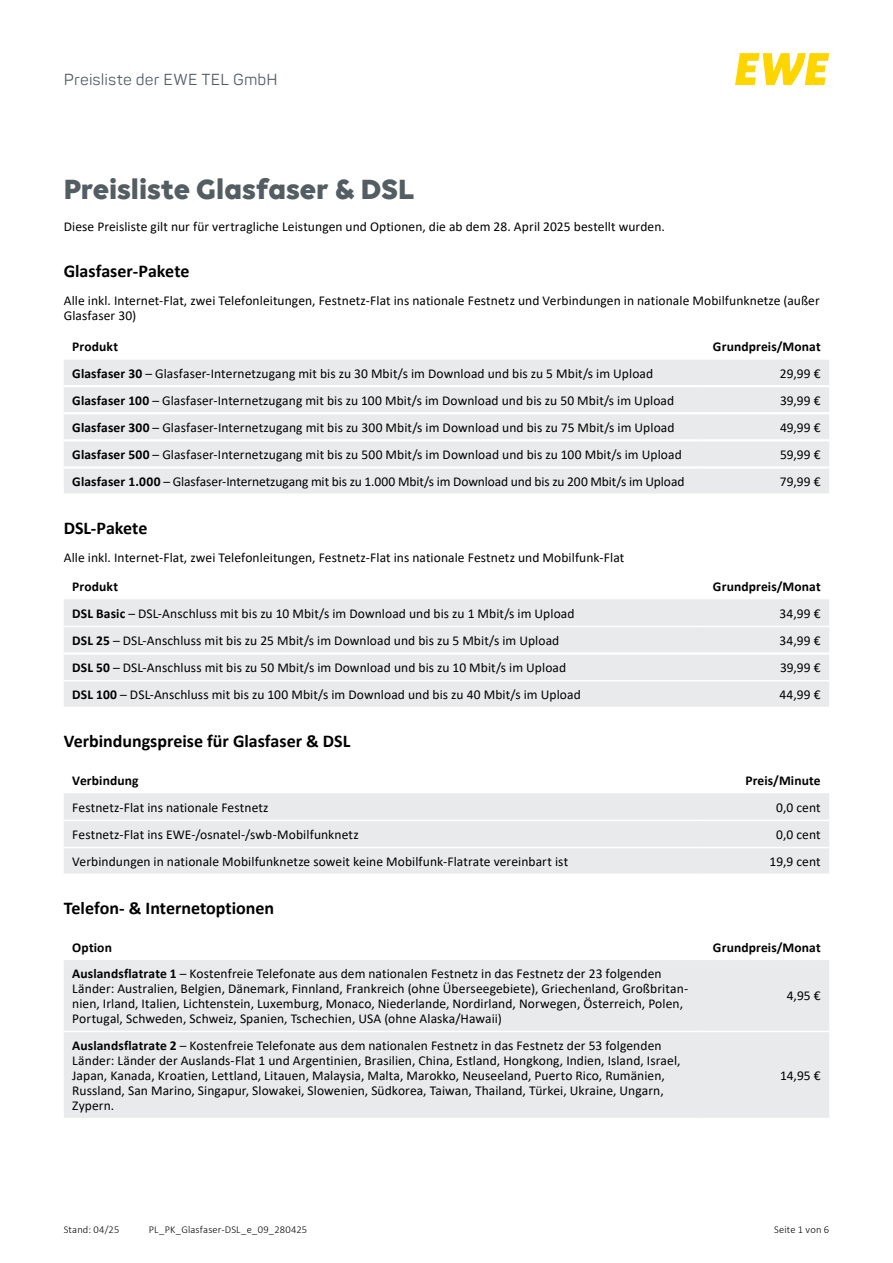
<style>
.page{position:relative;width:893px;height:1263px;background:#fff}
.page>*{position:absolute;margin:0;border:0;box-sizing:border-box;transform-origin:0 0}
.Überschriften_H1_H1_20pt_Volte_grau{font:700 30px "Volte";letter-spacing:-.005em;color:#535d62}
.Überschriften_H2_H2_12pt{font:700 18px "Calibri";color:#000}
.t1{font:15.75px "Panton";letter-spacing:.005em;color:#535d62}
.Tabellen_P_TZ_9pt{font:13.5px/15px "Calibri";letter-spacing:.005em;color:#000}
.Fließtext_P_Text_9pt{font:13.5px/15px "Calibri";letter-spacing:.005em;color:#000}
.Fließtext_P_Text_9pt_b_3mm_a_3mm{font:13.5px "Calibri";letter-spacing:.005em;color:#000}
.Tabellen_P_TZ_9pt_rechts{font:13.5px "Calibri";letter-spacing:.005em;color:#000}
.Tabellen_P_TH_9pt_bold_rechts{font:700 13.5px "Calibri";letter-spacing:.01em;color:#000}
.Tabellen_P_TH_9pt_bold{font:700 13.5px "Calibri";letter-spacing:.01em;color:#000}
.t2{font:300 10.5px "Calibri";letter-spacing:.015em;color:#000}
.s1{font-weight:700}
</style>
<div class="page">
<svg style="left:735px;top:53px;width:94px;height:32px"></svg>
<div style="left:64px;top:360px;width:765px;height:133px;background:#e9eaeb"></div>
<hr style="left:64px;top:412px;width:638px;height:2px;background:#fff">
<hr style="left:702px;top:412px;width:127px;height:2px;background:#fff">
<hr style="left:64px;top:439px;width:638px;height:2px;background:#fff">
<hr style="left:702px;top:439px;width:127px;height:2px;background:#fff">
<hr style="left:64px;top:466px;width:638px;height:3px;background:#fff">
<hr style="left:702px;top:466px;width:127px;height:3px;background:#fff">
<hr style="left:64px;top:385px;width:638px;height:2px;background:#fff">
<hr style="left:702px;top:385px;width:127px;height:2px;background:#fff">
<div style="left:64px;top:599px;width:765px;height:108px;background:#e9eaeb"></div>
<hr style="left:64px;top:680px;width:638px;height:1px;background:#fff">
<hr style="left:702px;top:680px;width:127px;height:1px;background:#fff">
<hr style="left:64px;top:626px;width:638px;height:1px;background:#fff">
<hr style="left:702px;top:626px;width:127px;height:1px;background:#fff">
<hr style="left:64px;top:652px;width:638px;height:3px;background:#fff">
<hr style="left:702px;top:652px;width:127px;height:3px;background:#fff">
<div style="left:64px;top:793px;width:765px;height:80px;background:#e9eaeb"></div>
<hr style="left:64px;top:820px;width:638px;height:1px;background:#fff">
<hr style="left:702px;top:820px;width:127px;height:1px;background:#fff">
<hr style="left:64px;top:847px;width:638px;height:1px;background:#fff">
<hr style="left:702px;top:847px;width:127px;height:1px;background:#fff">
<div style="left:64px;top:960px;width:765px;height:158px;background:#e9eaeb"></div>
<hr style="left:64px;top:1031px;width:638px;height:1px;background:#fff">
<hr style="left:702px;top:1031px;width:127px;height:1px;background:#fff">
<p class="t1" style="left:64px;top:70px;width:215px">Preisliste der EWE TEL GmbH</p>
<h1 class="Überschriften_H1_H1_20pt_Volte_grau" style="left:64px;top:171px;width:352px">Preisliste Glasfaser &amp; DSL</h1>
<p class="Fließtext_P_Text_9pt_b_3mm_a_3mm" style="left:64px;top:217px;width:603px">Diese Preisliste gilt nur für vertragliche Leistungen und Optionen, die ab dem 28. April 2025 bestellt wurden.</p>
<h2 class="Überschriften_H2_H2_12pt" style="left:64px;top:259px;width:127px">Glasfaser-Pakete</h2>
<p class="Fließtext_P_Text_9pt" style="left:64px;top:293px;width:757px">Alle inkl. Internet-Flat, zwei Telefonleitungen, Festnetz-Flat ins nationale Festnetz und Verbindungen in nationale Mobilfunknetze (außer<br>Glasfaser 30)</p>
<p class="Tabellen_P_TH_9pt_bold" style="left:72px;top:337px;width:47px">Produkt</p>
<p class="Tabellen_P_TH_9pt_bold_rechts" style="left:713px;top:337px;width:109px">Grundpreis/Monat</p>
<p class="Tabellen_P_TZ_9pt" style="left:72px;top:365px;width:582px"><span class="s1">Glasfaser 30</span> – Glasfaser-Internetzugang mit bis zu 30 Mbit/s im Download und bis zu 5 Mbit/s im Upload</p>
<p class="Tabellen_P_TZ_9pt_rechts" style="left:780px;top:364px;width:42px">29,99 €</p>
<p class="Tabellen_P_TZ_9pt" style="left:72px;top:392px;width:603px"><span class="s1">Glasfaser 100</span> – Glasfaser-Internetzugang mit bis zu 100 Mbit/s im Download und bis zu 50 Mbit/s im Upload</p>
<p class="Tabellen_P_TZ_9pt_rechts" style="left:780px;top:391px;width:42px">39,99 €</p>
<p class="Tabellen_P_TZ_9pt" style="left:72px;top:419px;width:604px"><span class="s1">Glasfaser 300</span> – Glasfaser-Internetzugang mit bis zu 300 Mbit/s im Download und bis zu 75 Mbit/s im Upload</p>
<p class="Tabellen_P_TZ_9pt_rechts" style="left:780px;top:418px;width:42px">49,99 €</p>
<p class="Tabellen_P_TZ_9pt" style="left:72px;top:447px;width:611px"><span class="s1">Glasfaser 500</span> – Glasfaser-Internetzugang mit bis zu 500 Mbit/s im Download und bis zu 100 Mbit/s im Upload</p>
<p class="Tabellen_P_TZ_9pt_rechts" style="left:780px;top:445px;width:42px">59,99 €</p>
<p class="Tabellen_P_TZ_9pt" style="left:72px;top:474px;width:614px"><span class="s1">Glasfaser 1.000</span> – Glasfaser-Internetzugang mit bis zu 1.000 Mbit/s im Download und bis zu 200 Mbit/s im Upload</p>
<p class="Tabellen_P_TZ_9pt_rechts" style="left:780px;top:472px;width:42px">79,99 €</p>
<h2 class="Überschriften_H2_H2_12pt" style="left:64px;top:515px;width:85px">DSL-Pakete</h2>
<p class="Fließtext_P_Text_9pt" style="left:64px;top:549px;width:562px">Alle inkl. Internet-Flat, zwei Telefonleitungen, Festnetz-Flat ins nationale Festnetz und Mobilfunk-Flat</p>
<p class="Tabellen_P_TH_9pt_bold" style="left:72px;top:577px;width:47px">Produkt</p>
<p class="Tabellen_P_TH_9pt_bold_rechts" style="left:713px;top:577px;width:109px">Grundpreis/Monat</p>
<p class="Tabellen_P_TZ_9pt" style="left:72px;top:606px;width:504px"><span class="s1">DSL Basic</span> – DSL-Anschluss mit bis zu 10 Mbit/s im Download und bis zu 1 Mbit/s im Upload</p>
<p class="Tabellen_P_TZ_9pt_rechts" style="left:779px;top:604px;width:43px">34,99 €</p>
<p class="Tabellen_P_TZ_9pt" style="left:72px;top:633px;width:489px"><span class="s1">DSL 25</span> – DSL-Anschluss mit bis zu 25 Mbit/s im Download und bis zu 5 Mbit/s im Upload</p>
<p class="Tabellen_P_TZ_9pt_rechts" style="left:779px;top:631px;width:43px">34,99 €</p>
<p class="Tabellen_P_TZ_9pt" style="left:72px;top:660px;width:495px"><span class="s1">DSL 50</span> – DSL-Anschluss mit bis zu 50 Mbit/s im Download und bis zu 10 Mbit/s im Upload</p>
<p class="Tabellen_P_TZ_9pt_rechts" style="left:780px;top:658px;width:42px">39,99 €</p>
<p class="Tabellen_P_TZ_9pt" style="left:72px;top:687px;width:510px"><span class="s1">DSL 100</span> – DSL-Anschluss mit bis zu 100 Mbit/s im Download und bis zu 40 Mbit/s im Upload</p>
<p class="Tabellen_P_TZ_9pt_rechts" style="left:779px;top:685px;width:43px">44,99 €</p>
<h2 class="Überschriften_H2_H2_12pt" style="left:64px;top:728px;width:288px">Verbindungspreise für Glasfaser &amp; DSL</h2>
<p class="Tabellen_P_TH_9pt_bold" style="left:72px;top:771px;width:68px">Verbindung</p>
<p class="Tabellen_P_TH_9pt_bold_rechts" style="left:745px;top:771px;width:77px">Preis/Minute</p>
<p class="Tabellen_P_TZ_9pt" style="left:72px;top:799px;width:198px">Festnetz-Flat ins nationale Festnetz</p>
<p class="Tabellen_P_TZ_9pt_rechts" style="left:776px;top:798px;width:46px">0,0 cent</p>
<p class="Tabellen_P_TZ_9pt" style="left:72px;top:827px;width:288px">Festnetz-Flat ins EWE-/osnatel-/swb-Mobilfunknetz</p>
<p class="Tabellen_P_TZ_9pt_rechts" style="left:776px;top:825px;width:46px">0,0 cent</p>
<p class="Tabellen_P_TZ_9pt" style="left:72px;top:854px;width:497px">Verbindungen in nationale Mobilfunknetze soweit keine Mobilfunk-Flatrate vereinbart ist</p>
<p class="Tabellen_P_TZ_9pt_rechts" style="left:770px;top:852px;width:53px">19,9 cent</p>
<h2 class="Überschriften_H2_H2_12pt" style="left:64px;top:895px;width:212px">Telefon- &amp; Internetoptionen</h2>
<p class="Tabellen_P_TH_9pt_bold" style="left:72px;top:937px;width:41px">Option</p>
<p class="Tabellen_P_TH_9pt_bold_rechts" style="left:713px;top:937px;width:109px">Grundpreis/Monat</p>
<p class="Tabellen_P_TZ_9pt" style="left:72px;top:966px;width:617px"><span class="s1">Auslandsflatrate 1</span> – Kostenfreie Telefonate aus dem nationalen Festnetz in das Festnetz der 23 folgenden Länder: Australien, Belgien, Dänemark, Finnland, Frankreich (ohne Überseegebiete), Griechenland, Großbritan&shy;nien, Irland, Italien, Lichtenstein, Luxemburg, Monaco, Niederlande, Nordirland, Norwegen, Österreich, Polen, Portugal, Schweden, Schweiz, Spanien, Tschechien, USA (ohne Alaska/Hawaii)</p>
<p class="Tabellen_P_TZ_9pt_rechts" style="left:787px;top:986px;width:35px">4,95 €</p>
<p class="Tabellen_P_TZ_9pt" style="left:72px;top:1038px;width:610px"><span class="s1">Auslandsflatrate 2</span> – Kostenfreie Telefonate aus dem nationalen Festnetz in das Festnetz der 53 folgenden Länder: Länder der Auslands-Flat 1 und Argentinien, Brasilien, China, Estland, Hongkong, Indien, Island, Israel, Japan, Kanada, Kroatien, Lettland, Litauen, Malaysia, Malta, Marokko, Neuseeland, Puerto Rico, Rumänien, Russland, San Marino, Singapur, Slowakei, Slowenien, Südkorea, Taiwan, Thailand, Türkei, Ukraine, Ungarn, Zypern.</p>
<p class="t2" style="left:64px;top:1223px;width:57px">Stand: 04/25</p>
<p class="t2" style="left:149px;top:1223px;width:160px">PL_PK_Glasfaser-DSL_e_09_280425</p>
<p class="Tabellen_P_TZ_9pt_rechts" style="left:780px;top:1066px;width:42px">14,95 €</p>
<p class="t2" style="left:774px;top:1223px;width:57px">Seite 1 von 6</p>
</div>
